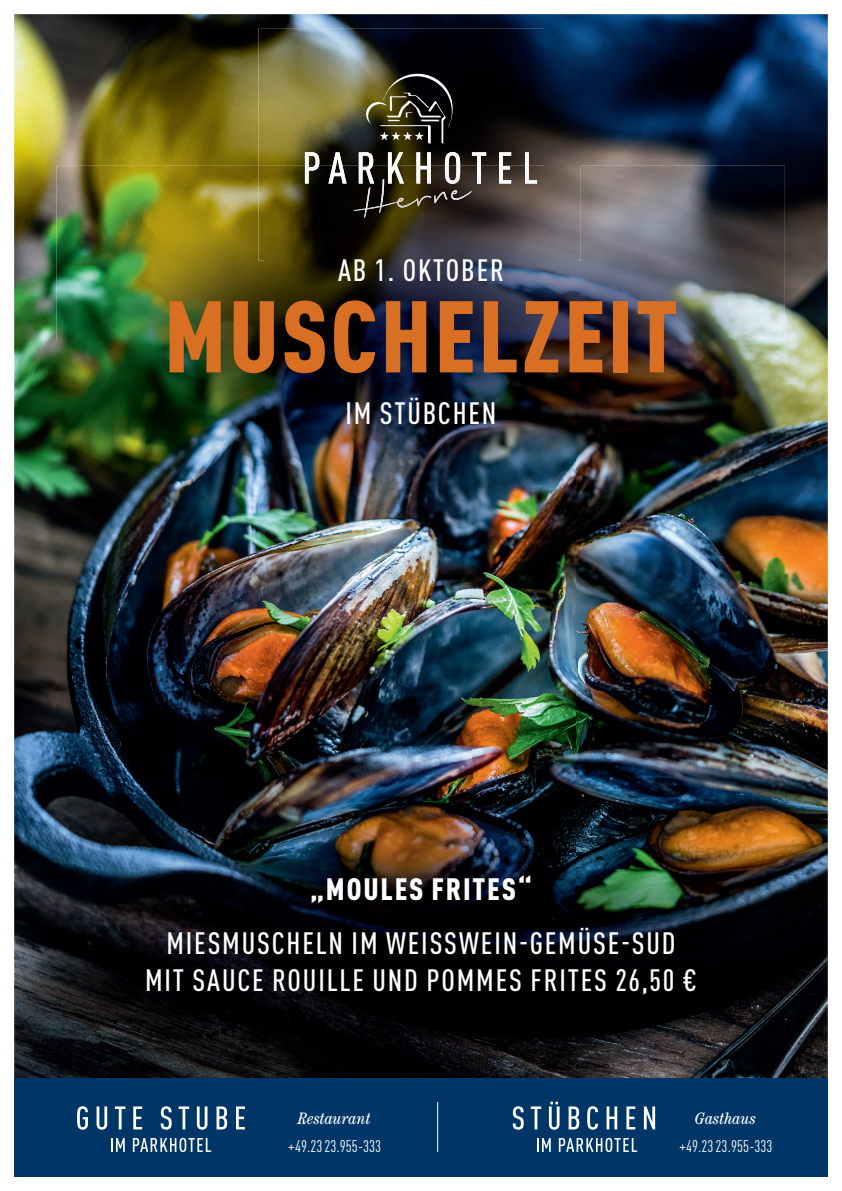
<style>
.page{position:relative;width:842px;height:1191px;background:#fff}
.page>*{position:absolute;margin:0;border:0;box-sizing:border-box;transform-origin:0 0}
.t1{font:900 condensed 100px "DIN Pro";letter-spacing:.025em;color:#d96f22}
.t2{font:500 condensed 30.5px/36.6px "DIN Pro";letter-spacing:.06em;color:#fff;text-align:center}
.t3{font:900 condensed 30.5px "DIN Pro";letter-spacing:.06em;color:#fff}
.t4{font:condensed 16.6px "DIN Pro";color:#fff}
.t5{font:italic condensed 16.6px "Century";color:#fff}
</style>
<div class="page">
<img style="left:14px;top:14px;width:814px;height:1064px">
<img style="left:258px;top:28px;width:323px;height:232px">
<svg style="left:305px;top:152px;width:14px;height:13px"></svg>
<svg style="left:328px;top:152px;width:19px;height:13px"></svg>
<svg style="left:499px;top:152px;width:12px;height:13px"></svg>
<svg style="left:525px;top:152px;width:12px;height:13px"></svg>
<svg style="left:365px;top:74px;width:91px;height:70px"></svg>
<div style="left:14px;top:1078px;width:814px;height:98px;background:#003667"></div>
<hr style="left:437px;top:1102px;width:1px;height:50px;background:#fff">
<svg style="left:111px;top:1138px;width:14px;height:13px"></svg>
<svg style="left:133px;top:1137px;width:78px;height:15px"></svg>
<svg style="left:77px;top:1106px;width:11px;height:23px"></svg>
<svg style="left:97px;top:1106px;width:10px;height:23px"></svg>
<svg style="left:115px;top:1106px;width:10px;height:23px"></svg>
<svg style="left:133px;top:1106px;width:9px;height:23px"></svg>
<svg style="left:161px;top:1106px;width:11px;height:23px"></svg>
<svg style="left:179px;top:1106px;width:10px;height:23px"></svg>
<svg style="left:197px;top:1106px;width:10px;height:23px"></svg>
<svg style="left:217px;top:1106px;width:10px;height:23px"></svg>
<svg style="left:236px;top:1106px;width:9px;height:23px"></svg>
<svg style="left:513px;top:1106px;width:11px;height:23px"></svg>
<svg style="left:531px;top:1106px;width:10px;height:23px"></svg>
<svg style="left:549px;top:1101px;width:10px;height:28px"></svg>
<svg style="left:569px;top:1106px;width:10px;height:23px"></svg>
<svg style="left:587px;top:1106px;width:11px;height:23px"></svg>
<svg style="left:607px;top:1106px;width:10px;height:23px"></svg>
<svg style="left:626px;top:1106px;width:9px;height:23px"></svg>
<svg style="left:644px;top:1106px;width:11px;height:23px"></svg>
<svg style="left:537px;top:1138px;width:14px;height:13px"></svg>
<svg style="left:559px;top:1137px;width:78px;height:15px"></svg>
<img style="left:57px;top:165px;width:208px;height:913px">
<img style="left:577px;top:165px;width:208px;height:913px">
<img style="left:264px;top:260px;width:313px;height:818px">
<img style="left:305px;top:165px;width:14px;height:18px">
<img style="left:328px;top:165px;width:19px;height:18px">
<img style="left:499px;top:165px;width:12px;height:18px">
<img style="left:525px;top:165px;width:12px;height:18px">
<svg style="left:354px;top:152px;width:132px;height:66px"></svg>
<img style="left:451px;top:190px;width:21px;height:10px">
<p class="t2" style="left:338px;top:250px;width:167px">AB 1. OKTOBER</p>
<h1 class="t1" style="left:164px;top:259px;width:515px">MUSCHELZEIT</h1>
<p class="t2" style="left:345px;top:393px;width:152px">IM STÜBCHEN</p>
<p class="t3" style="left:310px;top:865px;width:223px">„MOULES FRITES“</p>
<p class="t2" style="left:145px;top:922px;width:553px">MIESMUSCHELN IM WEISSWEIN-GEMÜSE-SUD<br>MIT SAUCE ROUILLE UND POMMES FRITES 26,50 €</p>
<p class="t5" style="left:298px;top:1108px;width:74px">Restaurant</p>
<p class="t4" style="left:288px;top:1134px;width:95px">+49.23 23.955-333</p>
<p class="t5" style="left:695px;top:1108px;width:63px">Gasthaus</p>
<p class="t4" style="left:679px;top:1134px;width:95px">+49.23 23.955-333</p>
</div>
